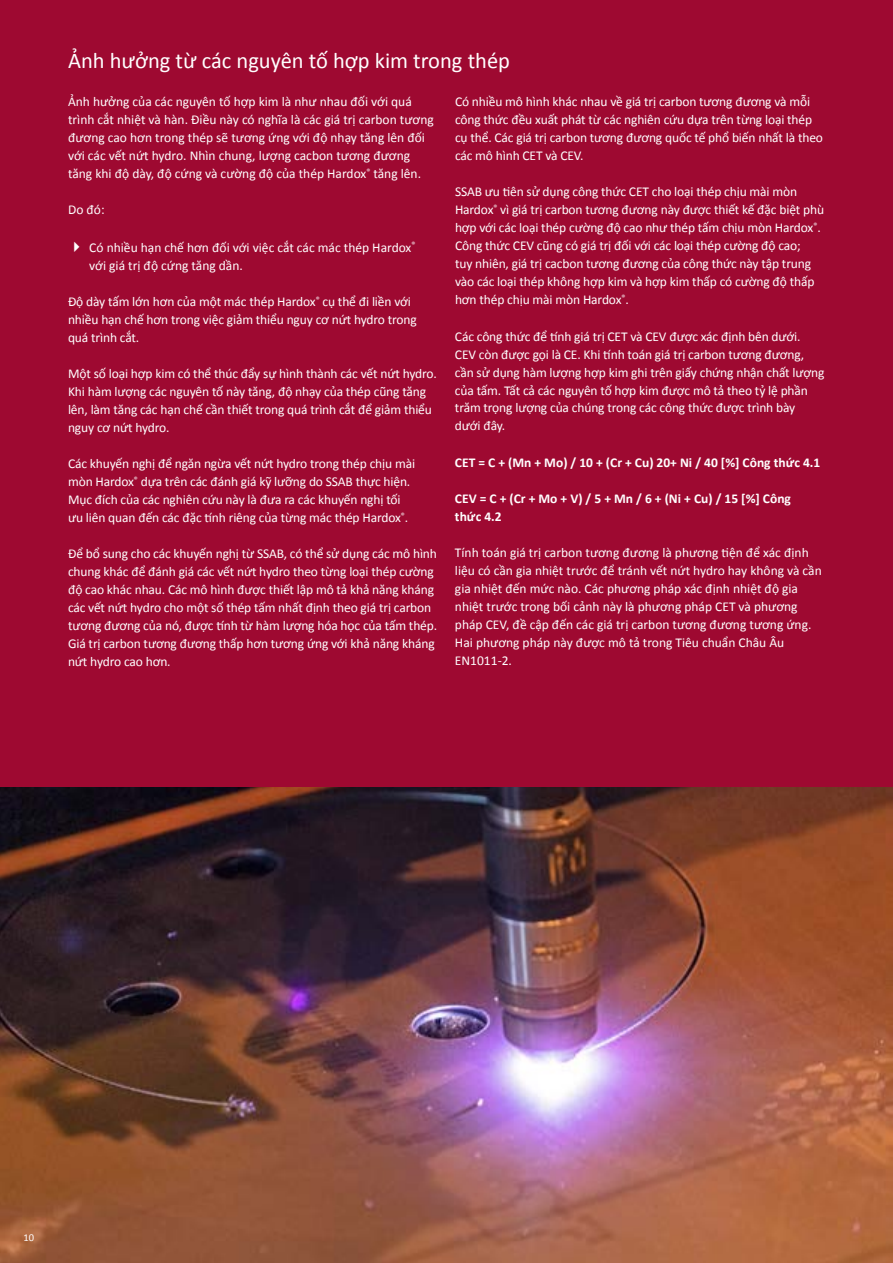
<style>
.page{position:relative;width:893px;height:1263px;background:#9e0931}
.page>*{position:absolute;margin:0;border:0;box-sizing:border-box;transform-origin:0 0}
.t1{font:22.5px "Calibri";color:#fff}
.t2{font:13.5px/18px "Calibri";letter-spacing:-.01em;color:#fff}
.t3{font:700 13.5px/18px "Calibri";color:#fff}
.t4{font:10.5px "Calibri";color:#fff}
</style>
<div class="page">
<img style="left:0;top:787px;width:893px;height:476px">
<h1 class="t1" style="left:68px;top:46px;width:443px">Ảnh hưởng từ các nguyên tố hợp kim trong thép</h1>
<p class="t2" style="left:68px;top:93px;width:367px">Ảnh hưởng của các nguyên tố hợp kim là như nhau đối với quá trình cắt nhiệt và hàn. Điều này có nghĩa là các giá trị carbon tương đương cao hơn trong thép sẽ tương ứng với độ nhạy tăng lên đối với các vết nứt hydro. Nhìn chung, lượng cacbon tương đương tăng khi độ dày, độ cứng và cường độ của thép Hardox<sup>®</sup> tăng lên.</p>
<p class="t2" style="left:68px;top:201px;width:38px">Do đó:</p>
<p class="t2" style="left:89px;top:239px;width:328px;text-indent:-21px">✔ Có nhiều hạn chế hơn đối với việc cắt các mác thép Hardox<sup>® </sup>với giá trị độ cứng tăng dần.</p>
<p class="t2" style="left:68px;top:293px;width:350px">Độ dày tấm lớn hơn của một mác thép Hardox<sup>®</sup> cụ thể đi liền với nhiều hạn chế hơn trong việc giảm thiểu nguy cơ nứt hydro trong quá trình cắt.</p>
<p class="t2" style="left:68px;top:365px;width:370px">Một số loại hợp kim có thể thúc đẩy sự hình thành các vết nứt hydro.<br>Khi hàm lượng các nguyên tố này tăng, độ nhạy của thép cũng tăng lên, làm tăng các hạn chế cần thiết trong quá trình cắt để giảm thiểu nguy cơ nứt hydro.</p>
<p class="t2" style="left:68px;top:455px;width:349px">Các khuyến nghị để ngăn ngừa vết nứt hydro trong thép chịu mài mòn Hardox<sup>®</sup> dựa trên các đánh giá kỹ lưỡng do SSAB thực hiện.<br>Mục đích của các nghiên cứu này là đưa ra các khuyến nghị tối ưu liên quan đến các đặc tính riêng của từng mác thép Hardox<sup>®</sup>.</p>
<p class="t2" style="left:68px;top:545px;width:371px">Để bổ sung cho các khuyến nghị từ SSAB, có thể sử dụng các mô hình chung khác để đánh giá các vết nứt hydro theo từng loại thép cường độ cao khác nhau. Các mô hình được thiết lập mô tả khả năng kháng các vết nứt hydro cho một số thép tấm nhất định theo giá trị carbon tương đương của nó, được tính từ hàm lượng hóa học của tấm thép.<br>Giá trị carbon tương đương thấp hơn tương ứng với khả năng kháng nứt hydro cao hơn.</p>
<p class="t2" style="left:455px;top:93px;width:370px">Có nhiều mô hình khác nhau về giá trị carbon tương đương và mỗi công thức đều xuất phát từ các nghiên cứu dựa trên từng loại thép cụ thể. Các giá trị carbon tương đương quốc tế phổ biến nhất là theo các mô hình CET và CEV.</p>
<p class="t2" style="left:455px;top:183px;width:371px">SSAB ưu tiên sử dụng công thức CET cho loại thép chịu mài mòn Hardox<sup>®</sup> vì giá trị carbon tương đương này được thiết kế đặc biệt phù hợp với các loại thép cường độ cao như thép tấm chịu mòn Hardox<sup>®</sup>.<br>Công thức CEV cũng có giá trị đối với các loại thép cường độ cao;<br>tuy nhiên, giá trị cacbon tương đương của công thức này tập trung vào các loại thép không hợp kim và hợp kim thấp có cường độ thấp hơn thép chịu mài mòn Hardox<sup>®</sup>.</p>
<p class="t2" style="left:455px;top:327px;width:371px">Các công thức để tính giá trị CET và CEV được xác định bên dưới.<br>CEV còn được gọi là CE. Khi tính toán giá trị carbon tương đương, cần sử dụng hàm lượng hợp kim ghi trên giấy chứng nhận chất lượng của tấm. Tất cả các nguyên tố hợp kim được mô tả theo tỷ lệ phần trăm trọng lượng của chúng trong các công thức được trình bày<br>dưới đây.</p>
<p class="t3" style="left:455px;top:453px;width:367px">CET = C + (Mn + Mo) / 10 + (Cr + Cu) 20+ Ni / 40 [%] Công thức 4.1</p>
<p class="t3" style="left:455px;top:489px;width:337px">CEV = C + (Cr + Mo + V) / 5 + Mn / 6 + (Ni + Cu) / 15 [%] Công thức 4.2</p>
<p class="t2" style="left:455px;top:543px;width:368px">Tính toán giá trị carbon tương đương là phương tiện để xác định liệu có cần gia nhiệt trước để tránh vết nứt hydro hay không và cần gia nhiệt đến mức nào. Các phương pháp xác định nhiệt độ gia nhiệt trước trong bối cảnh này là phương pháp CET và phương pháp CEV, đề cập đến các giá trị carbon tương đương tương ứng.<br>Hai phương pháp này được mô tả trong Tiêu chuẩn Châu Âu EN1011-2.</p>
<p class="t4" style="left:23px;top:1231px;width:12px">10</p>
</div>
